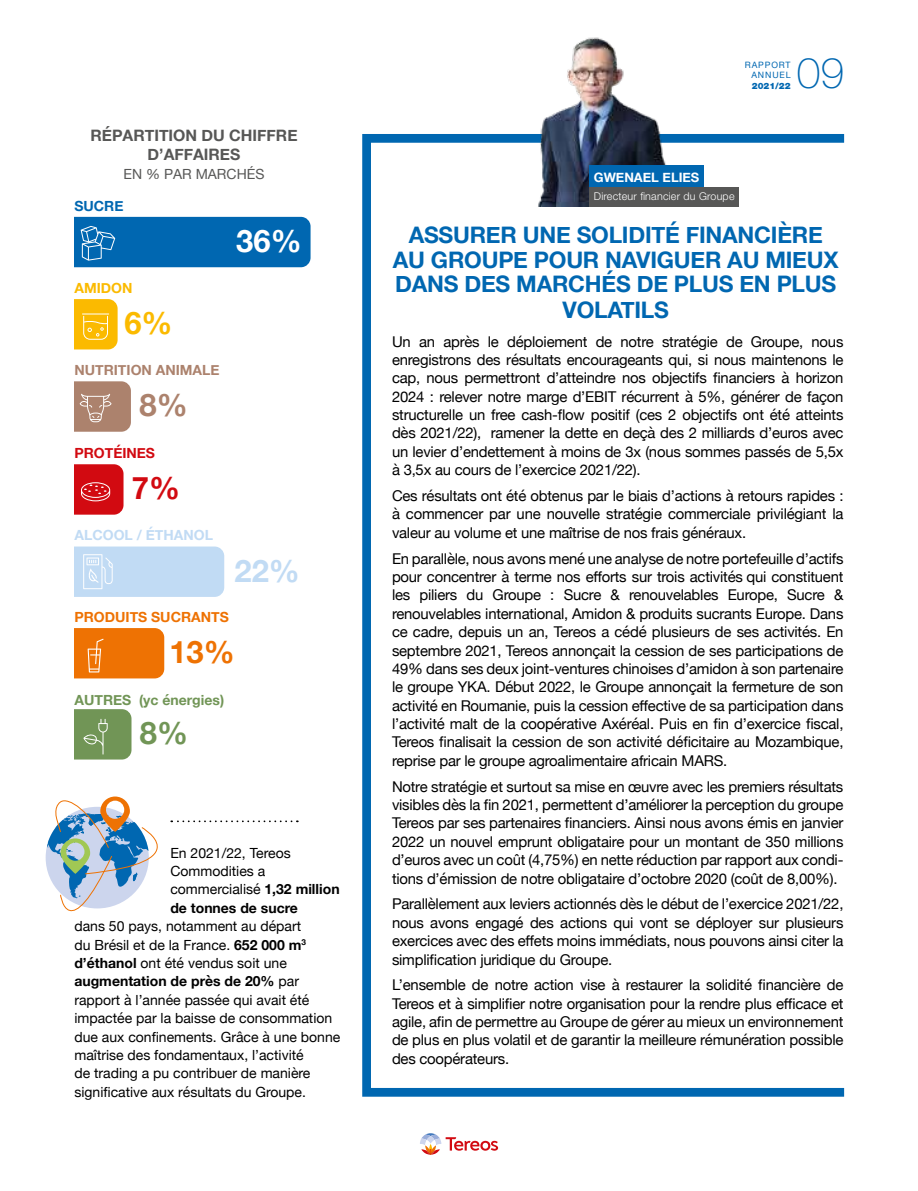
<style>
.page{position:relative;width:918px;height:1191px;background:#fff}
.page>*{position:absolute;margin:0;border:0;box-sizing:border-box;transform-origin:0 0}
.t1{font:100 42.52px "Helvetica Neue";color:#0067b1}
.t2{font:700 30.97px "Helvetica Neue";color:#c1dbf4}
.t3{font:700 30.97px "Helvetica Neue";color:#ee7203}
.t4{font:700 30.97px "Helvetica Neue";color:#fff}
.t5{font:700 30.97px "Helvetica Neue";color:#fbba00}
.t6{font:700 30.97px "Helvetica Neue";color:#719556}
.t7{font:700 30.97px "Helvetica Neue";color:#d20a11}
.t8{font:700 30.97px "Helvetica Neue";color:#ac826d}
.t9{font:700 22.75px/25px "Helvetica Neue";letter-spacing:-.01em;color:#0067b1;text-align:center}
.t10{font:700 15.75px/19.2px "Helvetica Neue";color:#575756;text-align:center}
.t11{font:14.88px/18.4px "Helvetica Neue";letter-spacing:-.015em;color:#000;text-align:justify}
.t12{font:14px/18.4px "Helvetica Neue";color:#000}
.t13{font:700 14px "Helvetica Neue";color:#719556}
.t14{font:700 14px "Helvetica Neue";color:#ac826d}
.t15{font:700 14px "Helvetica Neue";color:#ee7203}
.t16{font:700 14px "Helvetica Neue";color:#c1dbf4}
.t17{font:14px "Helvetica Neue";color:#575756}
.t18{font:700 14px "Helvetica Neue";color:#d20a11}
.t19{font:700 14px "Helvetica Neue";color:#fbba00}
.t20{font:700 14px "Helvetica Neue";color:#0067b1}
.t21{font:700 12.95px "Helvetica Neue";color:#fff}
.t22{font:300 10.67px "Helvetica Neue";letter-spacing:.02em;color:#fff}
.t23{font:8.75px/10.5px "Helvetica Neue";letter-spacing:.1em;color:#0067b1;text-align:right}
.t24{font:900 8.75px "Helvetica Neue LT Std";color:#0067b1}
.s1{font-weight:700}
</style>
<div class="page">
<div style="left:362px;top:134px;width:486px;height:962px;border:9px solid #0067b1"></div>
<svg style="left:420px;top:1133px;width:78px;height:21px"></svg>
<svg style="left:74px;top:299px;width:44px;height:50px;background:#fbc017"></svg>
<svg style="left:74px;top:709px;width:57px;height:50px;background:#789a5e"></svg>
<svg style="left:74px;top:546px;width:150px;height:51px;background:#c4dcf4"></svg>
<svg style="left:74px;top:464px;width:49px;height:50px;background:#d51b21"></svg>
<svg style="left:74px;top:381px;width:57px;height:51px;background:#b28c79"></svg>
<svg style="left:74px;top:628px;width:90px;height:50px;background:#ee770c"></svg>
<div style="left:74px;top:217px;width:236px;height:50px;background:#0067b1"></div>
<svg style="left:171px;top:820px;width:127px;height:2px"></svg>
<img style="left:535px;top:37px;width:142px;height:169px">
<div style="left:589px;top:165px;width:115px;height:24px;background:#0067b1"></div>
<div style="left:589px;top:187px;width:149px;height:20px;background:#575756"></div>
<svg style="left:47px;top:796px;width:111px;height:115px"></svg>
<p class="t10" style="left:90px;top:126px;width:209px">RÉPARTITION DU CHIFFRE<br>D’AFFAIRES</p>
<p class="t17" style="left:124px;top:164px;width:142px">EN % PAR MARCHÉS</p>
<p class="t20" style="left:74px;top:195px;width:51px">SUCRE</p>
<p class="t19" style="left:74px;top:277px;width:60px">AMIDON</p>
<h2 class="t5" style="left:124px;top:299px;width:50px">6%</h2>
<p class="t14" style="left:74px;top:359px;width:147px">NUTRITION ANIMALE</p>
<h2 class="t8" style="left:139px;top:381px;width:50px">8%</h2>
<p class="t18" style="left:74px;top:442px;width:82px">PROTÉINES</p>
<h2 class="t7" style="left:132px;top:464px;width:50px">7%</h2>
<p class="t16" style="left:74px;top:524px;width:140px">ALCOOL / ÉTHANOL</p>
<h2 class="t4" style="left:236px;top:217px;width:67px">36%</h2>
<h2 class="t2" style="left:235px;top:546px;width:67px">22%</h2>
<p class="t15" style="left:74px;top:606px;width:156px">PRODUITS SUCRANTS</p>
<h2 class="t3" style="left:169px;top:628px;width:67px">13%</h2>
<p class="t13" style="left:74px;top:689px;width:151px">AUTRES (yc énergies)</p>
<h2 class="t6" style="left:140px;top:709px;width:50px">8%</h2>
<p class="t12" style="left:170px;top:844px;width:171px">En 2021/22, Tereos<br>Commodities a commercialisé <span class="s1">1,32 million de tonnes de sucre</span></p>
<p class="t12" style="left:74px;top:918px;width:267px">dans 50 pays, notamment au départ<br>du Brésil et de la France. <span class="s1">652 000 m</span><sup>3 </sup><span class="s1">d’éthanol</span> ont été vendus soit une <span class="s1">augmentation de près de 20%</span> par rapport à l’année passée qui avait été impactée par la baisse de consommation due aux confinements. Grâce à une bonne maîtrise des fondamentaux, l’activité<br>de trading a pu contribuer de manière significative aux résultats du Groupe.</p>
<h1 class="t1" style="left:797px;top:48px;width:49px">09</h1>
<p class="t23" style="left:745px;top:60px;width:47px">RAPPORT<br>ANNUEL</p>
<p class="t24" style="left:752px;top:80px;width:40px">2021/22</p>
<p class="t21" style="left:594px;top:167px;width:107px">GWENAEL ELIES</p>
<p class="t22" style="left:594px;top:190px;width:142px">Directeur financier du Groupe</p>
<h3 class="t9" style="left:393px;top:223px;width:447px">ASSURER UNE SOLIDITÉ FINANCIÈRE<br>AU GROUPE POUR NAVIGUER AU MIEUX<br>DANS DES MARCHÉS DE PLUS EN PLUS<br>VOLATILS</h3>
<p class="t11" style="left:392px;top:333px;width:453px">Un an après le déploiement de notre stratégie de Groupe, nous enregistrons des résultats encourageants qui, si nous maintenons le cap, nous permettront d’atteindre nos objectifs financiers à horizon 2024 : relever notre marge d’EBIT récurrent à 5%, générer de façon structurelle un free cash-flow positif (ces 2 objectifs ont été atteints dès 2021/22), ramener la dette en deçà des 2 milliards d’euros avec un levier d’endettement à moins de 3x (nous sommes passés de 5,5x à 3,5x au cours de l’exercice 2021/22).</p>
<p class="t11" style="left:392px;top:487px;width:453px">Ces résultats ont été obtenus par le biais d’actions à retours rapides : à commencer par une nouvelle stratégie commerciale privilégiant la valeur au volume et une maîtrise de nos frais généraux.</p>
<p class="t11" style="left:392px;top:550px;width:453px">En parallèle, nous avons mené une analyse de notre portefeuille d’actifs pour concentrer à terme nos efforts sur trois activités qui constituent les piliers du Groupe : Sucre &amp; renouvelables Europe, Sucre &amp; renouvelables international, Amidon &amp; produits sucrants Europe. Dans ce cadre, depuis un an, Tereos a cédé plusieurs de ses activités. En septembre 2021, Tereos annonçait la cession de ses participations de 49% dans ses deux joint-ventures chinoises d’amidon à son partenaire le groupe YKA. Début 2022, le Groupe annonçait la fermeture de son activité en Roumanie, puis la cession effective de sa participation dans l’activité malt de la coopérative Axéréal. Puis en fin d’exercice fiscal, Tereos finalisait la cession de son activité déficitaire au Mozambique, reprise par le groupe agroalimentaire africain MARS.</p>
<p class="t11" style="left:392px;top:778px;width:453px">Notre stratégie et surtout sa mise en œuvre avec les premiers résultats visibles dès la fin 2021, permettent d’améliorer la perception du groupe Tereos par ses partenaires financiers. Ainsi nous avons émis en janvier 2022 un nouvel emprunt obligataire pour un montant de 350 millions d’euros avec un coût (4,75%) en nette réduction par rapport aux condi&shy;tions d’émission de notre obligataire d’octobre 2020 (coût de 8,00%).</p>
<p class="t11" style="left:392px;top:895px;width:453px">Parallèlement aux leviers actionnés dès le début de l’exercice 2021/22, nous avons engagé des actions qui vont se déployer sur plusieurs exercices avec des effets moins immédiats, nous pouvons ainsi citer la simplification juridique du Groupe.</p>
<p class="t11" style="left:392px;top:976px;width:453px">L’ensemble de notre action vise à restaurer la solidité financière de Tereos et à simplifier notre organisation pour la rendre plus efficace et agile, afin de permettre au Groupe de gérer au mieux un environnement de plus en plus volatil et de garantir la meilleure rémunération possible des coopérateurs.</p>
</div>
